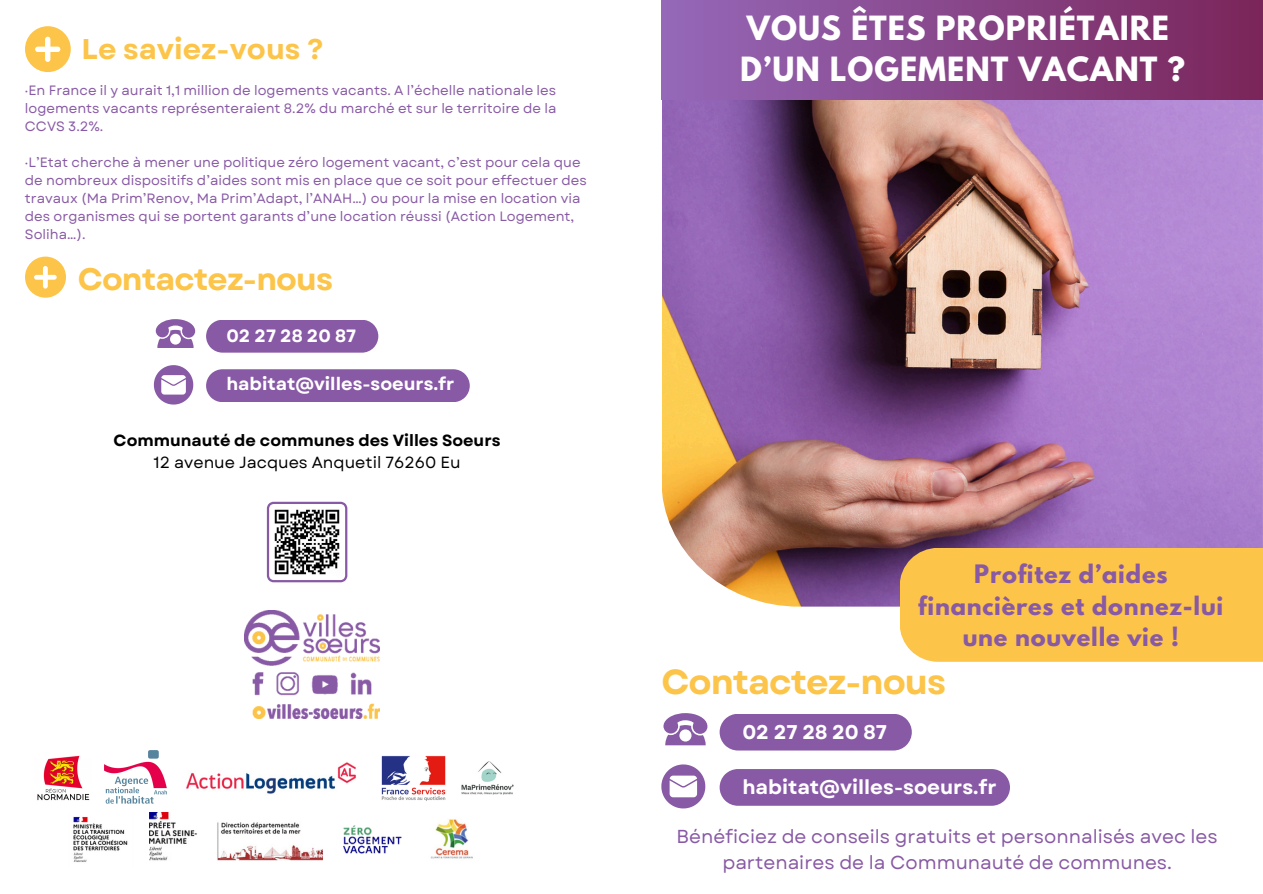
<style>
.page{position:relative;width:1263px;height:894px;background:#fff}
.page>*{position:absolute;margin:0;border:0;box-sizing:border-box;transform-origin:0 0}
.t1{font:700 34.8px "Garet";letter-spacing:-.025em;color:#fcc448}
.t2{font:700 31.2px "Garet";letter-spacing:-.025em;color:#fcc448}
.t3{font:700 29.55px/41.4px "League Spartan";letter-spacing:.035em;color:#fff}
.t4{font:700 28.5px "Garet";color:#fcc448}
.t5{font:700 22.5px/31.5px "League Spartan";letter-spacing:.035em;color:#8859a5;text-align:center}
.t6{font:700 19.8px "Garet";color:#fff}
.t7{font:18.75px/25.8px "Garet";color:#8859a5;text-align:center}
.t8{font:700 17.85px "Garet";color:#fff}
.t9{font:700 16.2px "Garet";color:#000}
.t10{font:16.2px "Garet";color:#000}
.t11{font:13.5px/18px "Garet";color:#8859a5;text-align:justify}
</style>
<div class="page">
<img style="left:662px;top:99px;width:601px;height:507px">
<img style="left:244px;top:610px;width:135px;height:108px">
<svg style="left:661px;top:764px;width:44px;height:44px"></svg>
<svg style="left:663px;top:713px;width:44px;height:32px"></svg>
<div style="left:720px;top:714px;width:192px;height:36px;background:#8859a5"></div>
<div style="left:720px;top:769px;width:290px;height:36px;background:#8859a5"></div>
<div style="left:661px;top:0;width:602px;height:99px;background:linear-gradient(to right,#9568b9,#7a2559)"></div>
<div style="left:900px;top:547px;width:363px;height:114px;background:#fcc448"></div>
<svg style="left:267px;top:501px;width:80px;height:81px"></svg>
<svg style="left:25px;top:26px;width:46px;height:46px"></svg>
<img style="left:343px;top:825px;width:59px;height:29px">
<img style="left:430px;top:819px;width:43px;height:40px">
<img style="left:150px;top:812px;width:172px;height:49px">
<img style="left:73px;top:816px;width:55px;height:46px">
<img style="left:37px;top:755px;width:53px;height:46px">
<img style="left:104px;top:750px;width:62px;height:53px">
<img style="left:186px;top:762px;width:170px;height:32px">
<img style="left:462px;top:761px;width:51px;height:32px">
<img style="left:381px;top:755px;width:65px;height:46px">
<svg style="left:25px;top:256px;width:41px;height:41px"></svg>
<svg style="left:154px;top:365px;width:39px;height:39px"></svg>
<svg style="left:156px;top:319px;width:39px;height:29px"></svg>
<div style="left:206px;top:320px;width:172px;height:32px;background:#8859a5"></div>
<div style="left:206px;top:369px;width:264px;height:33px;background:#8859a5"></div>
<h3 class="t4" style="left:82px;top:28px;width:244px">Le saviez-vous ?</h3>
<p class="t11" style="left:25px;top:81px;width:533px">·En France il y aurait 1,1 million de logements vacants. A l’échelle nationale les logements vacants représenteraient 8.2% du marché et sur le territoire de la CCVS 3.2%.</p>
<p class="t11" style="left:25px;top:153px;width:563px;text-align:left">·L’Etat cherche à mener une politique zéro logement vacant, c’est pour cela que de nombreux dispositifs d’aides sont mis en place que ce soit pour effectuer des travaux (Ma Prim’Renov, Ma Prim’Adapt, l’ANAH…) ou pour la mise en location via des organismes qui se portent garants d’une location réussi (Action Logement, Soliha…).</p>
<p class="t2" style="left:78px;top:257px;width:257px">Contactez-nous</p>
<p class="t8" style="left:226px;top:323px;width:131px">02 27 28 20 87</p>
<p class="t8" style="left:226px;top:371px;width:229px">habitat@villes-soeurs.fr</p>
<h3 class="t9" style="left:114px;top:428px;width:388px">Communauté de communes des Villes Soeurs</h3>
<p class="t10" style="left:154px;top:451px;width:308px">12 avenue Jacques Anquetil 76260 Eu</p>
<p class="t3" style="left:740px;top:11px;width:447px">VOUS ÊTES PROPRIÉTAIRE<br>D’UN LOGEMENT VACANT ?</p>
<p class="t5" style="left:918px;top:561px;width:307px">Profitez d’aides financières et donnez-lui une nouvelle vie !</p>
<p class="t1" style="left:661px;top:656px;width:286px">Contactez-nous</p>
<p class="t6" style="left:742px;top:717px;width:146px">02 27 28 20 87</p>
<p class="t6" style="left:742px;top:772px;width:256px">habitat@villes-soeurs.fr</p>
<p class="t7" style="left:677px;top:823px;width:543px">Bénéficiez de conseils gratuits et personnalisés avec les partenaires de la Communauté de communes.</p>
</div>
